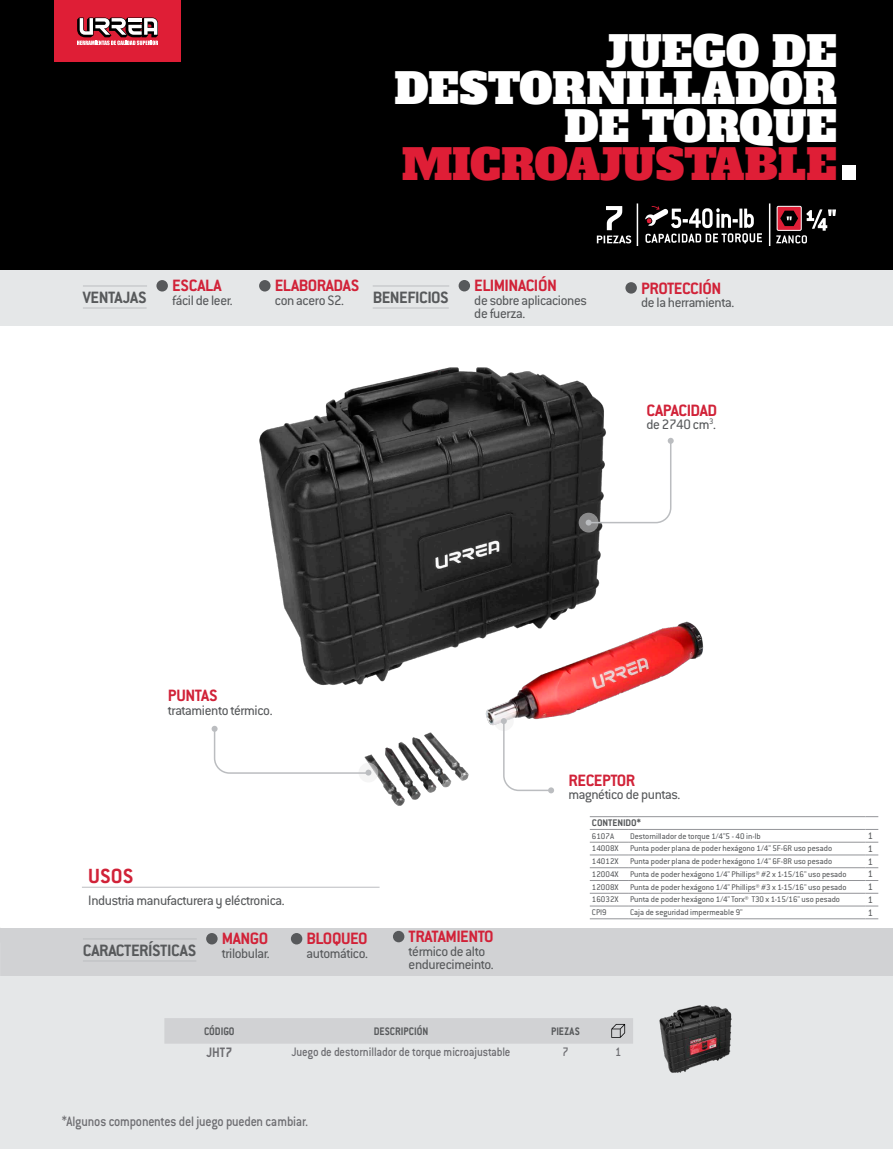
<style>
.page{position:relative;width:893px;height:1149px;background:#fff}
.page>*{position:absolute;margin:0;border:0;box-sizing:border-box;transform-origin:0 0}
.t1{font:42px "Alfa Slab One";color:#fff}
.t2{font:42px "Alfa Slab One";color:#df1e36}
.t3{font:700 22.5px "Conduit ITC Std";color:#d12238}
.t4{font:700 18px "Conduit ITC Std";letter-spacing:-.025em;color:#d12238}
.t5{font:700 18px "Conduit ITC Std";letter-spacing:-.025em;color:#57595b}
.t6{font:15px/13.5px "Conduit ITC Std";letter-spacing:-.025em;color:#57595b}
.t7{font:500 15px "Conduit ITC Std";letter-spacing:-.015em;color:#6d6d71;scale:.9 1}
.t8{font:700 15px "Conduit ITC Std";color:#6d6d71;scale:.9 1}
.t9{font:500 13.5px "Conduit ITC Std";letter-spacing:-.015em;color:#6d6d71;scale:.9 1}
.t10{font:700 12px "Conduit ITC Std";color:#57595b;scale:.9 1}
.t11{font:700 10.5px "Conduit ITC Std";color:#57595b}
.t12{font:10.5px "Conduit ITC Std";color:#57595b}
.t13{font:9px "Conduit ITC Std";color:#57595b}
.s1{font-size:87px;color:#fff}
</style>
<div class="page">
<div style="left:0;top:942px;width:893px;height:206px;background:#e5e7e8"></div>
<div style="left:0;top:270px;width:893px;height:56px;background:#e5e7e8"></div>
<div style="left:0;top:0;width:893px;height:270px;background:#000"></div>
<div style="left:0;top:927px;width:893px;height:48px;background:#d1d2d4"></div>
<hr style="left:637px;top:203px;width:1px;height:43px;background:#fff">
<hr style="left:769px;top:203px;width:1px;height:43px;background:#fff">
<svg style="left:597px;top:206px;width:34px;height:37px"></svg>
<svg style="left:645px;top:206px;width:117px;height:37px"></svg>
<div style="left:777px;top:206px;width:24px;height:24px;background:#df1e36"></div>
<div style="left:777px;top:206px;width:24px;height:24px;border:1px solid #fff"></div>
<svg style="left:776px;top:209px;width:60px;height:34px"></svg>
<hr style="left:83px;top:285px;width:64px;height:1px;background:#bbbdc0">
<hr style="left:83px;top:308px;width:64px;height:1px;background:#bbbdc0">
<div style="left:156px;top:280px;width:12px;height:11px;background:#57595b;border-radius:50%"></div>
<div style="left:259px;top:280px;width:12px;height:11px;background:#57595b;border-radius:50%"></div>
<hr style="left:373px;top:285px;width:76px;height:1px;background:#bbbdc0">
<hr style="left:373px;top:308px;width:76px;height:1px;background:#bbbdc0">
<div style="left:459px;top:280px;width:11px;height:11px;background:#57595b;border-radius:50%"></div>
<div style="left:625px;top:282px;width:12px;height:11px;background:#57595b;border-radius:50%"></div>
<hr style="left:83px;top:938px;width:114px;height:1px;background:#bbbdc0">
<hr style="left:83px;top:960px;width:113px;height:1px;background:#bbbdc0">
<div style="left:206px;top:932px;width:12px;height:12px;background:#57595b;border-radius:50%"></div>
<div style="left:291px;top:932px;width:11px;height:12px;background:#57595b;border-radius:50%"></div>
<div style="left:393px;top:930px;width:11px;height:12px;background:#57595b;border-radius:50%"></div>
<hr style="left:82px;top:886px;width:298px;height:1px;background:#bbbdc0">
<img style="left:259px;top:367px;width:466px;height:463px">
<svg style="left:359px;top:762px;width:19px;height:20px"></svg>
<svg style="left:212px;top:725px;width:159px;height:50px"></svg>
<div style="left:579px;top:512px;width:19px;height:20px;background:linear-gradient(to bottom,#868688,#8a8a8b);border-radius:50%"></div>
<svg style="left:494px;top:711px;width:20px;height:19px"></svg>
<svg style="left:586px;top:437px;width:88px;height:88px"></svg>
<svg style="left:501px;top:718px;width:53px;height:75px"></svg>
<div style="left:164px;top:1018px;width:469px;height:25px;background:#d1d2d4"></div>
<img style="left:659px;top:1005px;width:73px;height:68px">
<hr style="left:590px;top:841px;width:38px;height:1px;background:#939498">
<hr style="left:628px;top:841px;width:237px;height:1px;background:#939498">
<svg style="left:865px;top:841px;width:13px;height:1px"></svg>
<hr style="left:590px;top:854px;width:38px;height:1px;background:#939498">
<hr style="left:628px;top:854px;width:237px;height:1px;background:#939498">
<svg style="left:865px;top:854px;width:13px;height:1px"></svg>
<hr style="left:590px;top:816px;width:38px;height:1px;background:#939498">
<hr style="left:628px;top:816px;width:237px;height:1px;background:#939498">
<svg style="left:865px;top:816px;width:13px;height:1px"></svg>
<hr style="left:590px;top:828px;width:38px;height:1px;background:#939498">
<hr style="left:628px;top:828px;width:237px;height:1px;background:#939498">
<hr style="left:590px;top:867px;width:38px;height:1px;background:#939498">
<hr style="left:628px;top:867px;width:237px;height:1px;background:#939498">
<svg style="left:865px;top:867px;width:13px;height:1px"></svg>
<hr style="left:590px;top:879px;width:38px;height:1px;background:#939498">
<hr style="left:628px;top:879px;width:237px;height:1px;background:#939498">
<hr style="left:590px;top:892px;width:38px;height:1px;background:#939498">
<hr style="left:628px;top:892px;width:237px;height:1px;background:#939498">
<svg style="left:865px;top:892px;width:13px;height:1px"></svg>
<hr style="left:590px;top:905px;width:38px;height:1px;background:#939498">
<hr style="left:628px;top:905px;width:237px;height:1px;background:#939498">
<svg style="left:865px;top:905px;width:13px;height:1px"></svg>
<hr style="left:590px;top:918px;width:38px;height:1px;background:#939498">
<hr style="left:628px;top:918px;width:237px;height:1px;background:#939498">
<svg style="left:865px;top:918px;width:13px;height:1px"></svg>
<div style="left:54px;top:0;width:127px;height:62px;background:#df1e36"></div>
<svg style="left:77px;top:18px;width:81px;height:27px"></svg>
<h3 class="t5" style="left:83px;top:286px;width:65px">VENTAJAS</h3>
<h3 class="t4" style="left:172px;top:275px;width:51px">ESCALA</h3>
<h3 class="t6" style="left:172px;top:293px;width:62px">fácil de leer.</h3>
<h1 class="t1" style="left:606px;top:23px;width:232px">JUEGO DE</h1>
<h1 class="t1" style="left:394px;top:61px;width:444px">DESTORNILLADOR</h1>
<h1 class="t1" style="left:564px;top:98px;width:274px">DE TORQUE</h1>
<h1 class="t2" style="left:402px;top:136px;width:460px">MICROAJUSTABLE<span class="s1">.</span></h1>
<h3 class="t4" style="left:275px;top:275px;width:86px">ELABORADAS</h3>
<h3 class="t6" style="left:275px;top:293px;width:71px">con acero S2.</h3>
<h3 class="t5" style="left:373px;top:286px;width:78px">BENEFICIOS</h3>
<h3 class="t4" style="left:474px;top:275px;width:84px">ELIMINACIÓN</h3>
<h3 class="t6" style="left:474px;top:293px;width:114px">de sobre aplicaciones de fuerza.</h3>
<h3 class="t4" style="left:641px;top:277px;width:82px">PROTECCIÓN</h3>
<h3 class="t6" style="left:641px;top:295px;width:95px">de la herramienta.</h3>
<h3 class="t4" style="left:646px;top:399px;width:72px">CAPACIDAD</h3>
<h3 class="t6" style="left:646px;top:417px;width:71px">de 2740 cm<sup>3</sup>.</h3>
<h3 class="t4" style="left:168px;top:684px;width:51px">PUNTAS</h3>
<h3 class="t6" style="left:168px;top:702px;width:106px">tratamiento térmico.</h3>
<h3 class="t4" style="left:568px;top:768px;width:68px">RECEPTOR</h3>
<h3 class="t6" style="left:568px;top:787px;width:113px">magnético de puntas.</h3>
<h2 class="t3" style="left:88px;top:862px;width:47px">USOS</h2>
<h3 class="t6" style="left:88px;top:892px;width:198px">Industria manufacturera y eléctronica.</h3>
<h3 class="t5" style="left:83px;top:938px;width:115px">CARACTERÍSTICAS</h3>
<h3 class="t4" style="left:222px;top:927px;width:48px">MANGO</h3>
<h3 class="t6" style="left:222px;top:945px;width:49px">trilobular.</h3>
<h3 class="t4" style="left:307px;top:927px;width:63px">BLOQUEO</h3>
<h3 class="t6" style="left:307px;top:945px;width:63px">automático.</h3>
<h3 class="t4" style="left:409px;top:925px;width:87px">TRATAMIENTO</h3>
<h3 class="t6" style="left:409px;top:943px;width:87px">térmico de alto endurecimeinto.</h3>
<p class="t11" style="left:592px;top:816px;width:51px">CONTENIDO*</p>
<p class="t13" style="left:592px;top:830px;width:24px">6107A</p>
<p class="t13" style="left:630px;top:830px;width:132px">Destornillador de torque 1/4"5 - 40 in-lb</p>
<p class="t12" style="left:868px;top:829px;width:7px">1</p>
<p class="t13" style="left:592px;top:842px;width:28px">14008X</p>
<p class="t13" style="left:630px;top:842px;width:203px">Punta poder plana de poder hexágono 1/4" 5F-6R uso pesado</p>
<p class="t12" style="left:868px;top:842px;width:7px">1</p>
<p class="t13" style="left:592px;top:855px;width:28px">14012X</p>
<p class="t13" style="left:630px;top:855px;width:203px">Punta poder plana de poder hexágono 1/4" 6F-8R uso pesado</p>
<p class="t12" style="left:868px;top:854px;width:7px">1</p>
<p class="t13" style="left:592px;top:868px;width:28px">12004X</p>
<p class="t13" style="left:630px;top:868px;width:218px">Punta de poder hexágono 1/4" Phillips® #2 x 1-15/16" uso pesado</p>
<p class="t12" style="left:868px;top:867px;width:7px">1</p>
<p class="t13" style="left:592px;top:881px;width:28px">12008X</p>
<p class="t13" style="left:630px;top:881px;width:218px">Punta de poder hexágono 1/4" Phillips® #3 x 1-15/16" uso pesado</p>
<p class="t12" style="left:868px;top:880px;width:7px">1</p>
<p class="t13" style="left:592px;top:893px;width:28px">16032X</p>
<p class="t13" style="left:630px;top:893px;width:211px">Punta de poder hexágono 1/4" Torx® T30 x 1-15/16" uso pesado</p>
<p class="t12" style="left:868px;top:893px;width:7px">1</p>
<p class="t13" style="left:592px;top:906px;width:16px">CPI9</p>
<p class="t13" style="left:630px;top:906px;width:114px">Caja de seguridad impermeable 9"</p>
<p class="t12" style="left:868px;top:905px;width:7px">1</p>
<h3 class="t10" style="left:204px;top:1023px;width:35px">CÓDIGO</h3>
<h3 class="t10" style="left:374px;top:1023px;width:62px">DESCRIPCIÓN</h3>
<h3 class="t10" style="left:551px;top:1023px;width:33px">PIEZAS</h3>
<h3 class="t8" style="left:206px;top:1042px;width:30px">JHT7</h3>
<h3 class="t9" style="left:292px;top:1043px;width:245px">Juego de destornillador de torque microajustable</h3>
<h3 class="t9" style="left:562px;top:1043px;width:8px">7</h3>
<h3 class="t9" style="left:615px;top:1043px;width:8px">1</h3>
<h3 class="t7" style="left:62px;top:1111px;width:275px">*Algunos componentes del juego pueden cambiar.</h3>
</div>
